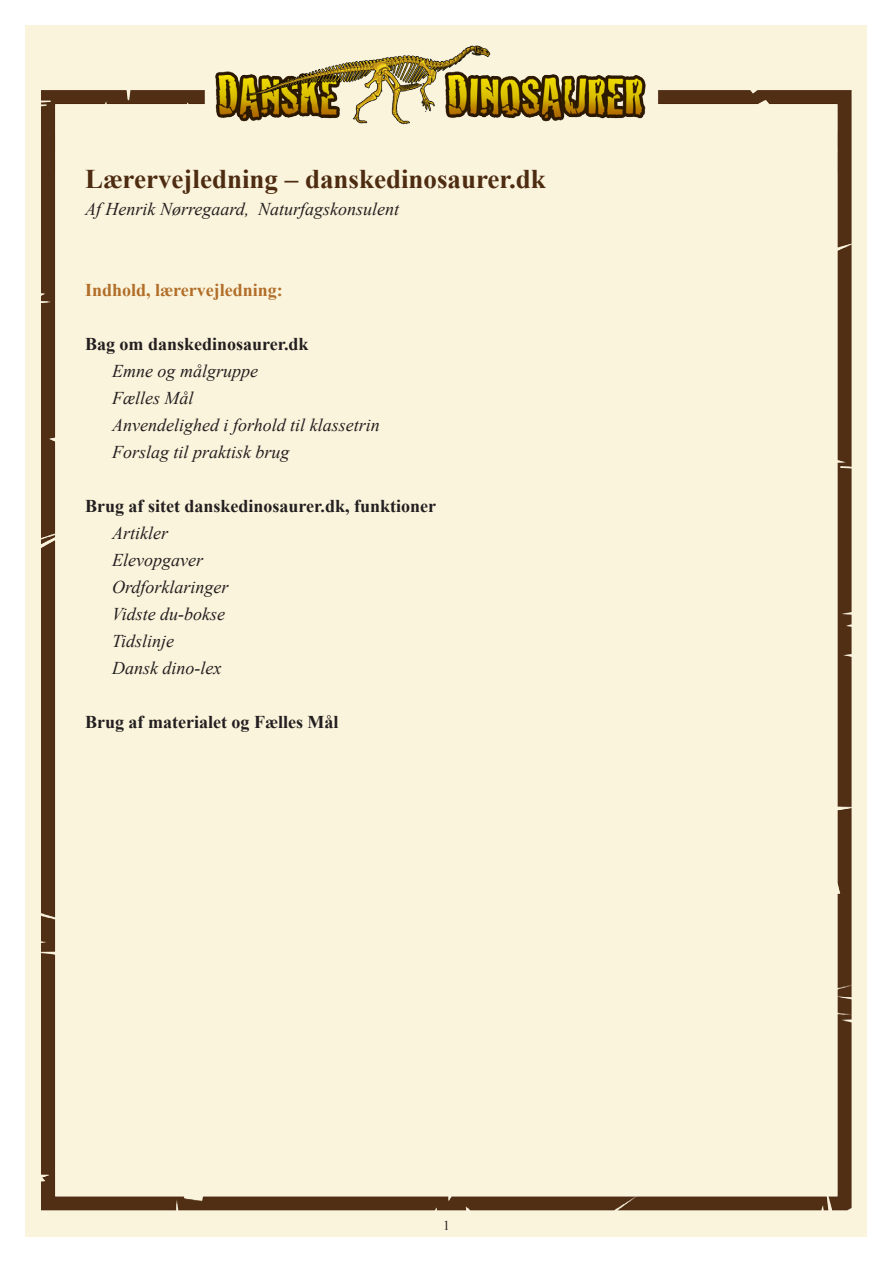
<style>
.page{position:relative;width:893px;height:1263px;background:#fff}
.page>*{position:absolute;margin:0;border:0;box-sizing:border-box;transform-origin:0 0}
.Rubrik{font:700 27px "Times New Roman";color:#4d2c12}
.BrødTXT{font:italic 18px "Times New Roman";color:#231f20}
.BrødTXT-2{font:700 18px "Times New Roman";color:#231f20}
.Opgave_txt{font:700 18px "Times New Roman";color:#b16e29}
.BrødTXT-3{font:13.5px "Times New Roman";color:#231f20}
</style>
<div class="page">
<div style="left:25px;top:29px;width:842px;height:1200px;background:#fbf4dc"></div>
<p class="Rubrik" style="left:85px;top:161px;width:462px">Lærervejledning – danskedinosaurer.dk</p>
<p class="BrødTXT" style="left:85px;top:197px;width:316px">Af Henrik Nørregaard, Naturfagskonsulent</p>
<p class="Opgave_txt" style="left:85px;top:278px;width:199px">Indhold, lærervejledning:</p>
<p class="BrødTXT-2" style="left:85px;top:332px;width:225px">Bag om danskedinosaurer.dk</p>
<p class="BrødTXT" style="left:112px;top:359px;width:147px">Emne og målgruppe</p>
<p class="BrødTXT" style="left:112px;top:386px;width:83px">Fælles Mål</p>
<p class="BrødTXT" style="left:112px;top:413px;width:269px">Anvendelighed i forhold til klassetrin</p>
<p class="BrødTXT" style="left:112px;top:440px;width:179px">Forslag til praktisk brug</p>
<p class="BrødTXT-2" style="left:85px;top:494px;width:353px">Brug af sitet danskedinosaurer.dk, funktioner</p>
<p class="BrødTXT" style="left:112px;top:521px;width:57px">Artikler</p>
<p class="BrødTXT" style="left:112px;top:548px;width:92px">Elevopgaver</p>
<p class="BrødTXT" style="left:112px;top:575px;width:118px">Ordforklaringer</p>
<p class="BrødTXT" style="left:112px;top:602px;width:115px">Vidste du-bokse</p>
<p class="BrødTXT" style="left:112px;top:629px;width:64px">Tidslinje</p>
<p class="BrødTXT" style="left:112px;top:656px;width:111px">Dansk dino-lex</p>
<p class="BrødTXT-2" style="left:85px;top:710px;width:255px">Brug af materialet og Fælles Mål</p>
<p class="BrødTXT-3" style="left:443px;top:1216px;width:8px">1</p>
</div>
